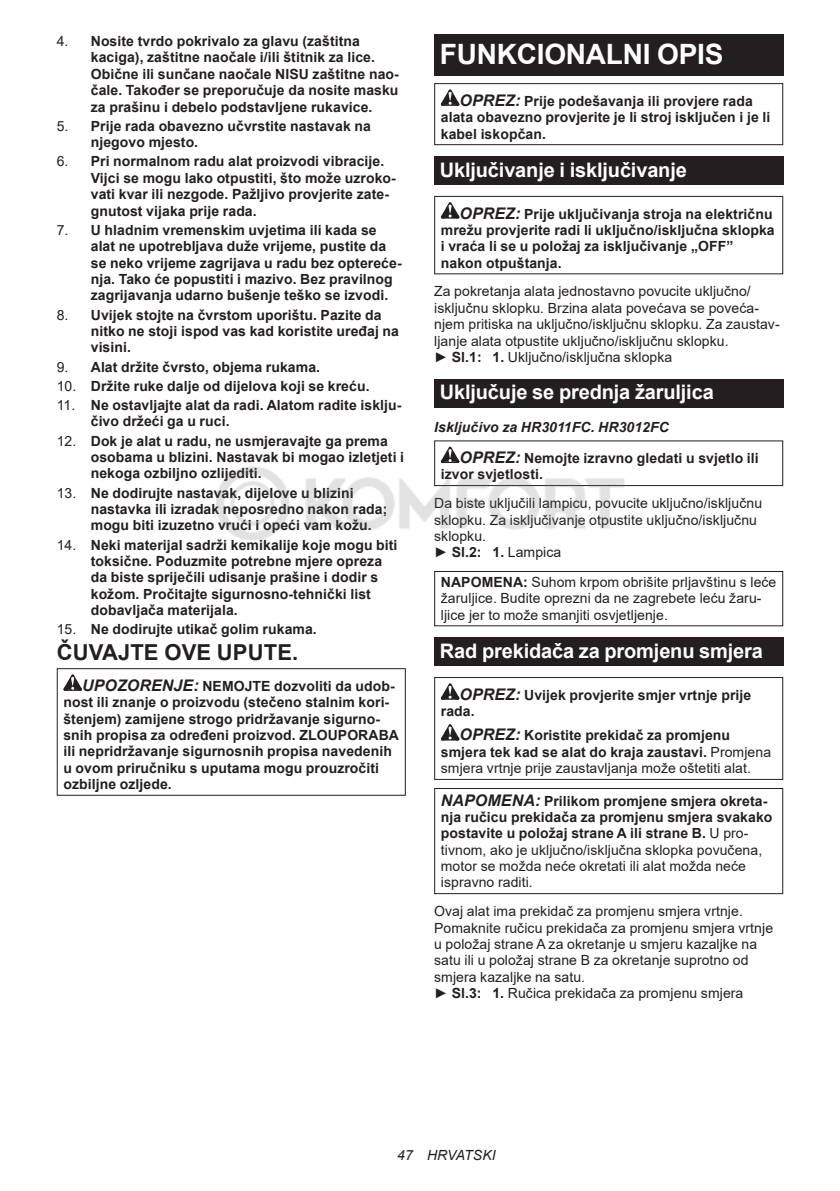
<style>
.page{position:relative;width:840px;height:1191px;background:#fff}
.page>*{position:absolute;margin:0;border:0;box-sizing:border-box;transform-origin:0 0}
.t1{font:700 28px "Arial";letter-spacing:-.01em;color:#fff}
.t2{font:700 22px "Arial";letter-spacing:.005em;color:#231f20}
.t3{font:700 20px "Arial";letter-spacing:-.01em;color:#fff}
.t4{font:700 14px/16.4px "Arial";letter-spacing:.005em;color:#231f20}
.t5{font:14px/16.4px "Arial";letter-spacing:.005em;color:#231f20}
.t6{font:italic 14px "Arial";letter-spacing:.005em;color:#231f20}
.s1{font-weight:400}
.s2{font-style:italic;font-size:16px}
.s3{font-weight:700}
.s4{font-style:italic}
.s5{font-weight:700;font-style:italic;font-size:16px}
</style>
<div class="page">
<svg style="left:63px;top:674px;width:19px;height:17px"></svg>
<div style="left:57px;top:668px;width:348px;height:127px;border:1px solid #231f20"></div>
<div style="left:434px;top:34px;width:348px;height:41px;background:#231f20"></div>
<svg style="left:440px;top:89px;width:19px;height:17px"></svg>
<div style="left:434px;top:83px;width:348px;height:62px;border:1px solid #231f20"></div>
<div style="left:434px;top:156px;width:348px;height:29px;background:#231f20"></div>
<svg style="left:440px;top:202px;width:19px;height:16px"></svg>
<div style="left:434px;top:196px;width:348px;height:78px;border:1px solid #231f20"></div>
<div style="left:434px;top:379px;width:348px;height:28px;background:#231f20"></div>
<svg style="left:443px;top:446px;width:14px;height:11px"></svg>
<div style="left:434px;top:440px;width:348px;height:46px;border:1px solid #231f20"></div>
<div style="left:434px;top:571px;width:348px;height:55px;border:1px solid #231f20"></div>
<div style="left:434px;top:637px;width:348px;height:29px;background:#231f20"></div>
<svg style="left:440px;top:683px;width:19px;height:16px"></svg>
<svg style="left:440px;top:724px;width:19px;height:16px"></svg>
<div style="left:434px;top:677px;width:348px;height:103px;border:1px solid #231f20"></div>
<div style="left:434px;top:788px;width:348px;height:106px;border:1px solid #231f20"></div>
<img style="left:216px;top:457px;width:413px;height:83px">
<p class="t4" style="left:91px;top:33px;width:309px;text-indent:-34px"><span class="s1">4.</span> Nosite tvrdo pokrivalo za glavu (zaštitna kaciga), zaštitne naočale i/ili štitnik za lice.<br>Obične ili sunčane naočale NISU zaštitne nao&shy;čale. Također se preporučuje da nosite masku za prašinu i debelo podstavljene rukavice.</p>
<p class="t4" style="left:91px;top:118px;width:281px;text-indent:-34px"><span class="s1">5.</span> Prije rada obavezno učvrstite nastavak na njegovo mjesto.</p>
<p class="t4" style="left:91px;top:153px;width:306px;text-indent:-34px"><span class="s1">6.</span> Pri normalnom radu alat proizvodi vibracije.<br>Vijci se mogu lako otpustiti, što može uzroko&shy;vati kvar ili nezgode. Pažljivo provjerite zate&shy;gnutost vijaka prije rada.</p>
<p class="t4" style="left:91px;top:222px;width:312px;text-indent:-34px"><span class="s1">7.</span> U hladnim vremenskim uvjetima ili kada se alat ne upotrebljava duže vrijeme, pustite da se neko vrijeme zagrijava u radu bez optereće&shy;nja. Tako će popustiti i mazivo. Bez pravilnog zagrijavanja udarno bušenje teško se izvodi.</p>
<p class="t4" style="left:91px;top:306px;width:309px;text-indent:-34px"><span class="s1">8.</span> Uvijek stojte na čvrstom uporištu. Pazite da nitko ne stoji ispod vas kad koristite uređaj na visini.</p>
<p class="t4" style="left:57px;top:358px;width:265px"><span class="s1">9.</span> Alat držite čvrsto, objema rukama.</p>
<p class="t4" style="left:57px;top:378px;width:314px"><span class="s1">10.</span> Držite ruke dalje od dijelova koji se kreću.</p>
<p class="t4" style="left:91px;top:397px;width:312px;text-indent:-34px"><span class="s1">11.</span> Ne ostavljajte alat da radi. Alatom radite isklju&shy;čivo držeći ga u ruci.</p>
<p class="t4" style="left:91px;top:432px;width:314px;text-indent:-34px"><span class="s1">12.</span> Dok je alat u radu, ne usmjeravajte ga prema osobama u blizini. Nastavak bi mogao izletjeti i nekoga ozbiljno ozlijediti.</p>
<p class="t4" style="left:91px;top:484px;width:298px;text-indent:-34px"><span class="s1">13.</span> Ne dodirujte nastavak, dijelove u blizini nastavka ili izradak neposredno nakon rada; mogu biti izuzetno vrući i opeći vam kožu.</p>
<p class="t4" style="left:91px;top:536px;width:308px;text-indent:-34px"><span class="s1">14.</span> Neki materijal sadrži kemikalije koje mogu biti toksične. Poduzmite potrebne mjere opreza da biste spriječili udisanje prašine i dodir s kožom. Pročitajte sigurnosno-tehnički list dobavljača materijala.</p>
<p class="t4" style="left:57px;top:621px;width:261px"><span class="s1">15.</span> Ne dodirujte utikač golim rukama.</p>
<h2 class="t2" style="left:57px;top:637px;width:243px">ČUVAJTE OVE UPUTE.</h2>
<p class="t4" style="left:63px;top:678px;width:337px;text-indent:19px"><span class="s2">UPOZORENJE:</span> NEMOJTE dozvoliti da udob&shy;nost ili znanje o proizvodu (stečeno stalnim kori&shy;štenjem) zamijene strogo pridržavanje sigurno&shy;snih propisa za određeni proizvod. ZLOUPORABA ili nepridržavanje sigurnosnih propisa navedenih u ovom priručniku s uputama mogu prouzročiti ozbiljne ozljede.</p>
<h1 class="t1" style="left:439px;top:43px;width:285px">FUNKCIONALNI OPIS</h1>
<p class="t4" style="left:440px;top:93px;width:331px;text-indent:19px"><span class="s2">OPREZ:</span> Prije podešavanja ili provjere rada alata obavezno provjerite je li stroj isključen i je li kabel iskopčan.</p>
<h3 class="t3" style="left:439px;top:155px;width:248px">Uključivanje i isključivanje</h3>
<p class="t4" style="left:440px;top:205px;width:335px;text-indent:19px"><span class="s2">OPREZ:</span> Prije uključivanja stroja na električnu mrežu provjerite radi li uključno/isključna sklopka i vraća li se u položaj za isključivanje „OFF” nakon otpuštanja.</p>
<p class="t5" style="left:434px;top:283px;width:347px">Za pokretanja alata jednostavno povucite uključno/ isključnu sklopku. Brzina alata povećava se poveća&shy;njem pritiska na uključno/isključnu sklopku. Za zaustav&shy;ljanje alata otpustite uključno/isključnu sklopku.<br>► <span class="s3">Sl.1: 1.</span> Uključno/isključna sklopka</p>
<h3 class="t3" style="left:439px;top:378px;width:275px">Uključuje se prednja žaruljica</h3>
<p class="t4" style="left:459px;top:412px;width:300px;line-height:30.6px;text-indent:-25px"><span class="s4">Isključivo za HR3011FC. HR3012FC<br></span><span class="s2">OPREZ:</span> Nemojte izravno gledati u svjetlo ili</p>
<p class="t4" style="left:440px;top:466px;width:104px">izvor svjetlosti.</p>
<p class="t5" style="left:434px;top:495px;width:329px">Da biste uključili lampicu, povucite uključno/isključnu sklopku. Za isključivanje otpustite uključno/isključnu sklopku.<br>► <span class="s3">Sl.2: 1.</span> Lampica</p>
<p class="t5" style="left:440px;top:573px;width:337px"><span class="s3">NAPOMENA:</span> Suhom krpom obrišite prljavštinu s leće žaruljice. Budite oprezni da ne zagrebete leću žaru&shy;ljice jer to može smanjiti osvjetljenje.</p>
<h3 class="t3" style="left:439px;top:636px;width:324px">Rad prekidača za promjenu smjera</h3>
<p class="t4" style="left:440px;top:686px;width:312px;text-indent:19px"><span class="s2">OPREZ:</span> Uvijek provjerite smjer vrtnje prije rada.</p>
<p class="t4" style="left:440px;top:727px;width:331px;text-indent:19px"><span class="s2">OPREZ:</span> Koristite prekidač za promjenu smjera tek kad se alat do kraja zaustavi. <span class="s1">Promjena smjera vrtnje prije zaustavljanja može oštetiti alat.</span></p>
<p class="t5" style="left:440px;top:793px;width:333px"><span class="s5">NAPOMENA:</span> <span class="s3">Prilikom promjene smjera okreta&shy;nja ručicu prekidača za promjenu smjera svakako postavite u položaj strane A ili strane B.</span> U pro&shy;tivnom, ako je uključno/isključna sklopka povučena, motor se možda neće okretati ili alat možda neće ispravno raditi.</p>
<p class="t5" style="left:434px;top:903px;width:340px">Ovaj alat ima prekidač za promjenu smjera vrtnje.<br>Pomaknite ručicu prekidača za promjenu smjera vrtnje u položaj strane A za okretanje u smjeru kazaljke na satu ili u položaj strane B za okretanje suprotno od smjera kazaljke na satu.<br>► <span class="s3">Sl.3: 1.</span> Ručica prekidača za promjenu smjera</p>
<p class="t6" style="left:397px;top:1147px;width:100px">47 HRVATSKI</p>
</div>
